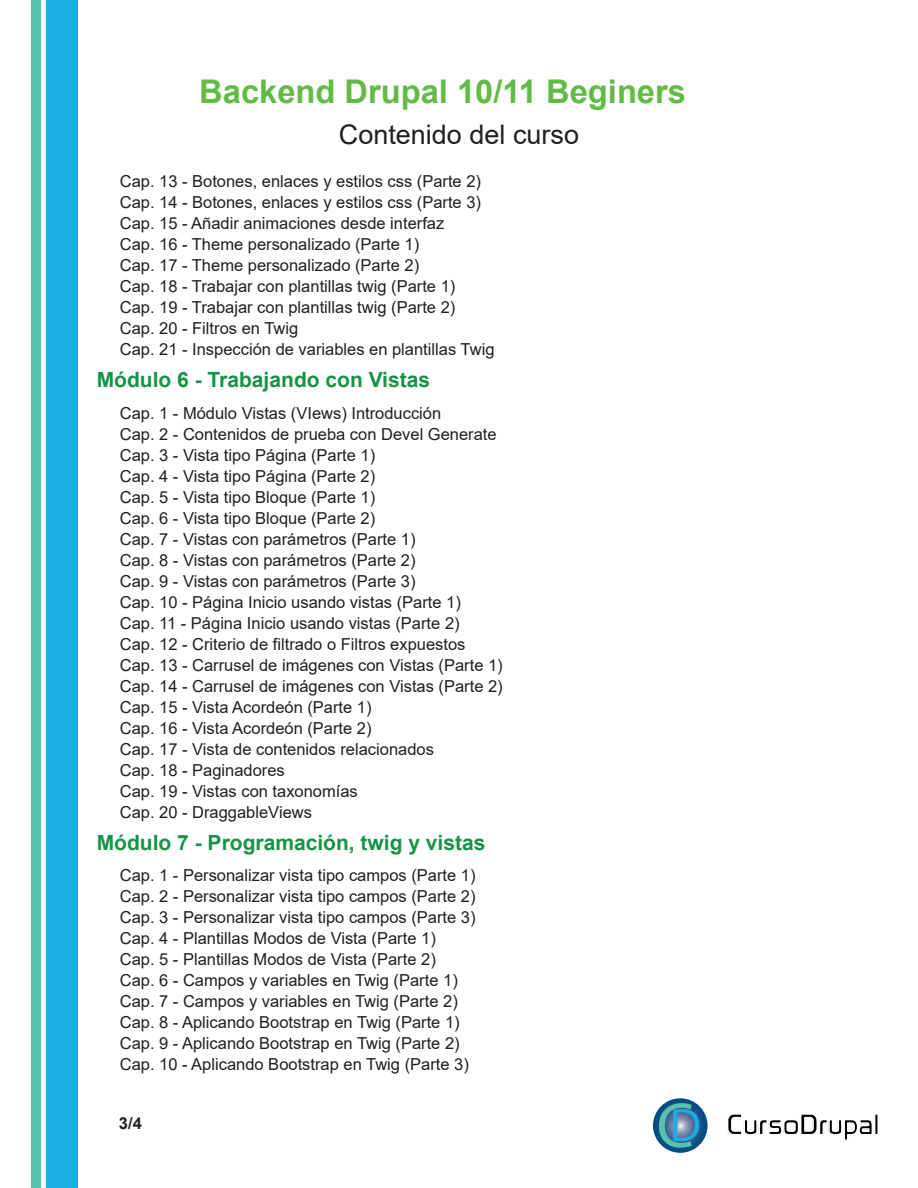
<style>
.page{position:relative;width:918px;height:1188px;background:#fff}
.page>*{position:absolute;margin:0;border:0;box-sizing:border-box;transform-origin:0 0}
.t1{font:700 32.7px "Arial";color:#62bb46}
.t2{font:29.1px "Prototype";color:#000001}
.t3{font:27px "Arial";color:#231f20}
.t4{font:700 21px "Arial";color:#179345}
.t5{font:16.5px/21px "Arial";color:#231f20}
.t6{font:700 16.5px "Arial";color:#231f20}
.s1{font-family:"Myriad Pro";font-size:64.05px;color:#59c1a9}
.s2{font-family:"Myriad Pro";font-size:46.95px;color:#1dace3}
</style>
<div class="page">
<svg style="left:653px;top:1098px;width:55px;height:55px;background:#376595"></svg>
<div style="left:47px;top:0;width:31px;height:1188px;background:#1dace3"></div>
<div style="left:31px;top:0;width:9px;height:1188px;background:#59c1a9"></div>
<h1 class="t1" style="left:199px;top:68px;width:488px">Backend Drupal 10/11 Beginers</h1>
<h3 class="t3" style="left:339px;top:115px;width:242px">Contenido del curso</h3>
<p class="t5" style="left:120px;top:171px;width:376px">Cap. 13 - Botones, enlaces y estilos css (Parte 2)<br>Cap. 14 - Botones, enlaces y estilos css (Parte 3)<br>Cap. 15 - Añadir animaciones desde interfaz<br>Cap. 16 - Theme personalizado (Parte 1)<br>Cap. 17 - Theme personalizado (Parte 2)<br>Cap. 18 - Trabajar con plantillas twig (Parte 1)<br>Cap. 19 - Trabajar con plantillas twig (Parte 2)<br>Cap. 20 - Filtros en Twig<br>Cap. 21 - Inspección de variables en plantillas Twig</p>
<p class="t4" style="left:97px;top:365px;width:335px">Módulo 6 - Trabajando con Vistas</p>
<p class="t5" style="left:120px;top:402px;width:385px">Cap. 1 - Módulo Vistas (VIews) Introducción<br>Cap. 2 - Contenidos de prueba con Devel Generate Cap. 3 - Vista tipo Página (Parte 1)<br>Cap. 4 - Vista tipo Página (Parte 2)<br>Cap. 5 - Vista tipo Bloque (Parte 1)<br>Cap. 6 - Vista tipo Bloque (Parte 2)<br>Cap. 7 - Vistas con parámetros (Parte 1)<br>Cap. 8 - Vistas con parámetros (Parte 2)<br>Cap. 9 - Vistas con parámetros (Parte 3)<br>Cap. 10 - Página Inicio usando vistas (Parte 1)<br>Cap. 11 - Página Inicio usando vistas (Parte 2)<br>Cap. 12 - Criterio de filtrado o Filtros expuestos Cap. 13 - Carrusel de imágenes con Vistas (Parte 1)<br>Cap. 14 - Carrusel de imágenes con Vistas (Parte 2)<br>Cap. 15 - Vista Acordeón (Parte 1)<br>Cap. 16 - Vista Acordeón (Parte 2)<br>Cap. 17 - Vista de contenidos relacionados<br>Cap. 18 - Paginadores<br>Cap. 19 - Vistas con taxonomías<br>Cap. 20 - DraggableViews</p>
<p class="t4" style="left:97px;top:827px;width:390px">Módulo 7 - Programación, twig y vistas</p>
<p class="t5" style="left:120px;top:865px;width:357px">Cap. 1 - Personalizar vista tipo campos (Parte 1)<br>Cap. 2 - Personalizar vista tipo campos (Parte 2)<br>Cap. 3 - Personalizar vista tipo campos (Parte 3)<br>Cap. 4 - Plantillas Modos de Vista (Parte 1)<br>Cap. 5 - Plantillas Modos de Vista (Parte 2)<br>Cap. 6 - Campos y variables en Twig (Parte 1)<br>Cap. 7 - Campos y variables en Twig (Parte 2)<br>Cap. 8 - Aplicando Bootstrap en Twig (Parte 1)<br>Cap. 9 - Aplicando Bootstrap en Twig (Parte 2)<br>Cap. 10 - Aplicando Bootstrap en Twig (Parte 3)</p>
<p class="t6" style="left:119px;top:1112px;width:24px">3/4</p>
<h2 class="t2" style="left:657px;top:1107px;width:224px"><span class="s1">C</span><span class="s2">D</span> CursoDrupal</h2>
</div>
